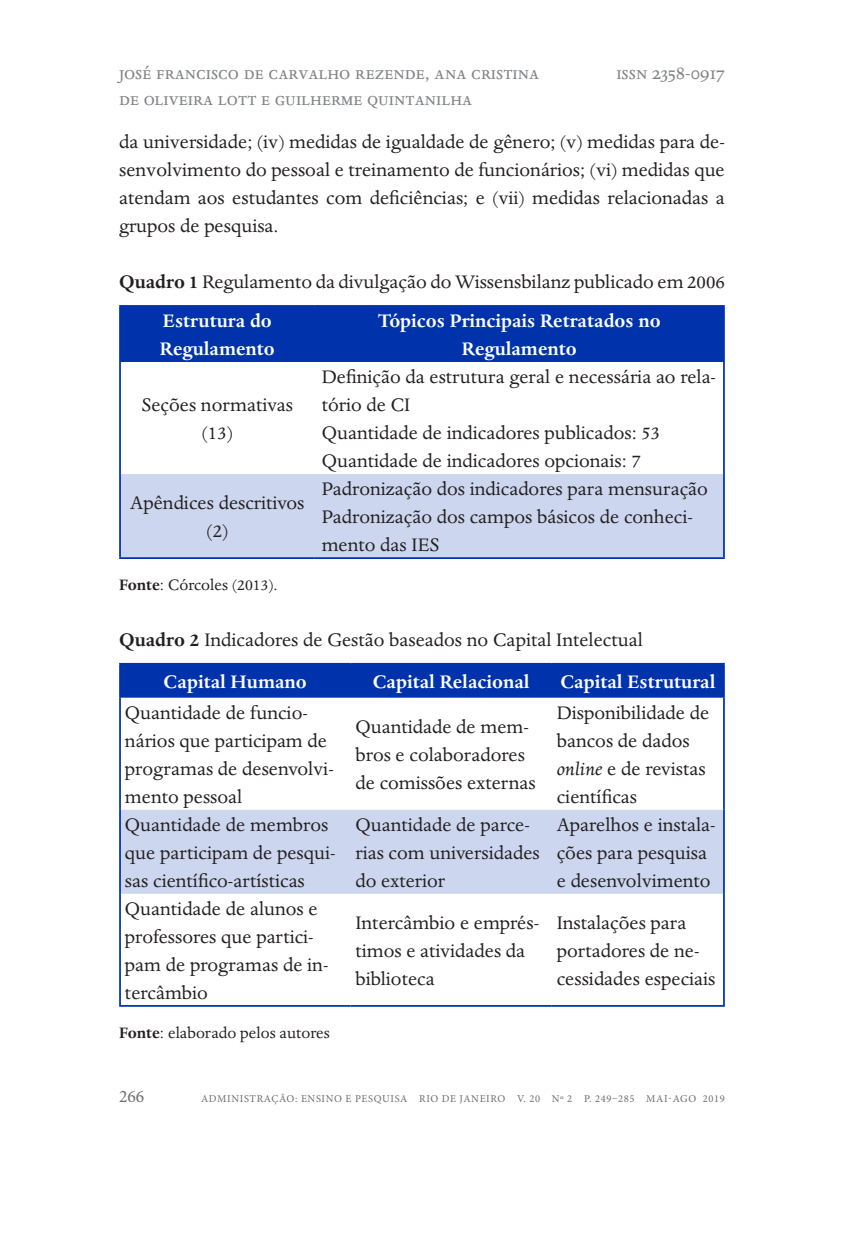
<style>
.page{position:relative;width:844px;height:1241px;background:#fff}
.page>*{position:absolute;margin:0;border:0;box-sizing:border-box;transform-origin:0 0}
.Corpo_esquerda{font:21px/28px "Dante MT Std";color:#231f20}
.Corpo_do_texto{font:21px/28px "Dante MT Std";color:#231f20;text-align:justify}
.Corpo_esquerda-2{font:700 21px/28px "Dante MT Std";color:#fff}
.t1{font:21px/26.2px "Dante MT Std";color:#808285}
.Corpo_esquerda-3{font:17.5px "Dante MT Std";color:#231f20}
.t2{font:17.5px "Minion Pro";color:#6c6d70}
.t3{font:10.5px "Minion Pro";letter-spacing:.06em;color:#6c6d70}
.s1{font-weight:700}
.s2{font-style:italic}
</style>
<div class="page">
<div style="left:121px;top:307px;width:602px;height:55px;background:#0033ab"></div>
<div style="left:121px;top:474px;width:602px;height:83px;background:#ccd6ee"></div>
<hr style="left:119px;top:305px;width:196px;height:2px;background:#0033ab">
<hr style="left:119px;top:307px;width:2px;height:55px;background:#0033ab">
<hr style="left:315px;top:305px;width:409px;height:2px;background:#0033ab">
<hr style="left:723px;top:307px;width:1px;height:55px;background:#0033ab">
<hr style="left:119px;top:362px;width:2px;height:112px;background:#0033ab">
<hr style="left:723px;top:362px;width:1px;height:112px;background:#0033ab">
<hr style="left:119px;top:474px;width:2px;height:83px;background:#0033ab">
<hr style="left:723px;top:474px;width:1px;height:83px;background:#0033ab">
<hr style="left:119px;top:557px;width:196px;height:2px;background:#0033ab">
<hr style="left:315px;top:557px;width:409px;height:2px;background:#0033ab">
<div style="left:121px;top:664px;width:602px;height:33px;background:#0033ab"></div>
<div style="left:121px;top:809px;width:602px;height:84px;background:#ccd6ee"></div>
<hr style="left:119px;top:662px;width:231px;height:2px;background:#0033ab">
<hr style="left:119px;top:664px;width:2px;height:33px;background:#0033ab">
<hr style="left:350px;top:662px;width:201px;height:2px;background:#0033ab">
<hr style="left:551px;top:662px;width:173px;height:2px;background:#0033ab">
<hr style="left:723px;top:664px;width:1px;height:33px;background:#0033ab">
<hr style="left:119px;top:697px;width:2px;height:112px;background:#0033ab">
<hr style="left:723px;top:697px;width:1px;height:112px;background:#0033ab">
<hr style="left:119px;top:809px;width:2px;height:84px;background:#0033ab">
<hr style="left:723px;top:809px;width:1px;height:84px;background:#0033ab">
<hr style="left:119px;top:893px;width:2px;height:111px;background:#0033ab">
<hr style="left:723px;top:893px;width:1px;height:111px;background:#0033ab">
<hr style="left:119px;top:1004px;width:231px;height:2px;background:#0033ab">
<hr style="left:350px;top:1004px;width:201px;height:2px;background:#0033ab">
<hr style="left:551px;top:1004px;width:173px;height:2px;background:#0033ab">
<p class="t1" style="left:119px;top:59px;width:421px">josé francisco de carvalho rezende, ana cristina de oliveira lott e guilherme quintanilha</p>
<p class="Corpo_do_texto" style="left:119px;top:128px;width:607px">da universidade; (iv) medidas de igualdade de gênero; (v) medidas para de&shy;senvolvimento do pessoal e treinamento de funcionários; (vi) medidas que atendam aos estudantes com deficiências; e (vii) medidas relacionadas a grupos de pesquisa.</p>
<p class="Corpo_esquerda" style="left:119px;top:268px;width:607px"><span class="s1">Quadro 1</span> Regulamento da divulgação do Wissensbilanz publicado em 2006</p>
<p class="Corpo_esquerda-2" style="left:160px;top:307px;width:116px">Estrutura do<br>Regulamento</p>
<p class="Corpo_esquerda-2" style="left:378px;top:307px;width:284px;text-align:center">Tópicos Principais Retratados no<br>Regulamento</p>
<p class="Corpo_esquerda" style="left:142px;top:391px;width:153px">Seções normativas</p>
<p class="Corpo_esquerda" style="left:202px;top:419px;width:33px">(13)</p>
<p class="t1" style="left:616px;top:59px;width:110px">issn 2358-0917</p>
<p class="Corpo_esquerda" style="left:322px;top:363px;width:396px">Definição da estrutura geral e necessária ao rela&shy;tório de CI</p>
<p class="Corpo_esquerda" style="left:322px;top:419px;width:340px">Quantidade de indicadores publicados: 53</p>
<p class="Corpo_esquerda" style="left:322px;top:447px;width:321px">Quantidade de indicadores opcionais: 7</p>
<p class="Corpo_esquerda" style="left:130px;top:489px;width:175px">Apêndices descritivos</p>
<p class="Corpo_esquerda" style="left:206px;top:517px;width:23px">(2)</p>
<p class="Corpo_esquerda" style="left:322px;top:475px;width:387px">Padronização dos indicadores para mensuração</p>
<p class="Corpo_esquerda" style="left:322px;top:503px;width:372px">Padronização dos campos básicos de conheci&shy;mento das IES</p>
<p class="Corpo_esquerda-3" style="left:119px;top:574px;width:160px"><span class="s1">Fonte</span>: Córcoles (2013).</p>
<p class="Corpo_esquerda" style="left:119px;top:625px;width:525px"><span class="s1">Quadro 2</span> Indicadores de Gestão baseados no Capital Intelectual</p>
<p class="Corpo_esquerda-2" style="left:164px;top:667px;width:145px">Capital Humano</p>
<p class="Corpo_esquerda-2" style="left:372px;top:667px;width:158px">Capital Relacional</p>
<p class="Corpo_esquerda-2" style="left:560px;top:667px;width:156px">Capital Estrutural</p>
<p class="Corpo_esquerda" style="left:125px;top:698px;width:210px">Quantidade de funcio&shy;nários que participam de programas de desenvolvi&shy;mento pessoal</p>
<p class="Corpo_esquerda" style="left:556px;top:698px;width:154px">Disponibilidade de bancos de dados <span class="s2">online</span> e de revistas científicas</p>
<p class="Corpo_esquerda" style="left:355px;top:712px;width:182px">Quantidade de mem&shy;bros e colaboradores de comissões externas</p>
<p class="Corpo_esquerda" style="left:125px;top:810px;width:212px">Quantidade de membros que participam de pesqui&shy;sas científico-artísticas</p>
<p class="Corpo_esquerda" style="left:355px;top:810px;width:186px">Quantidade de parce&shy;rias com universidades do exterior</p>
<p class="Corpo_esquerda" style="left:556px;top:810px;width:160px">Aparelhos e instala&shy;ções para pesquisa e desenvolvimento</p>
<p class="Corpo_esquerda" style="left:125px;top:894px;width:205px">Quantidade de alunos e professores que partici&shy;pam de programas de in&shy;tercâmbio</p>
<p class="Corpo_esquerda" style="left:355px;top:908px;width:185px">Intercâmbio e emprés&shy;timos e atividades da biblioteca</p>
<p class="Corpo_esquerda" style="left:556px;top:908px;width:160px">Instalações para portadores de ne&shy;cessidades especiais</p>
<p class="Corpo_esquerda-3" style="left:119px;top:1021px;width:212px"><span class="s1">Fonte</span>: elaborado pelos autores</p>
<p class="t2" style="left:119px;top:1084px;width:27px">266</p>
<p class="t3" style="left:201px;top:1091px;width:525px">ADMINISTRAÇÃO: ENSINO E PESQUISA RIO DE JANEIRO V. 20 No 2 P. 249–285 MAI-AGO 2019</p>
</div>
